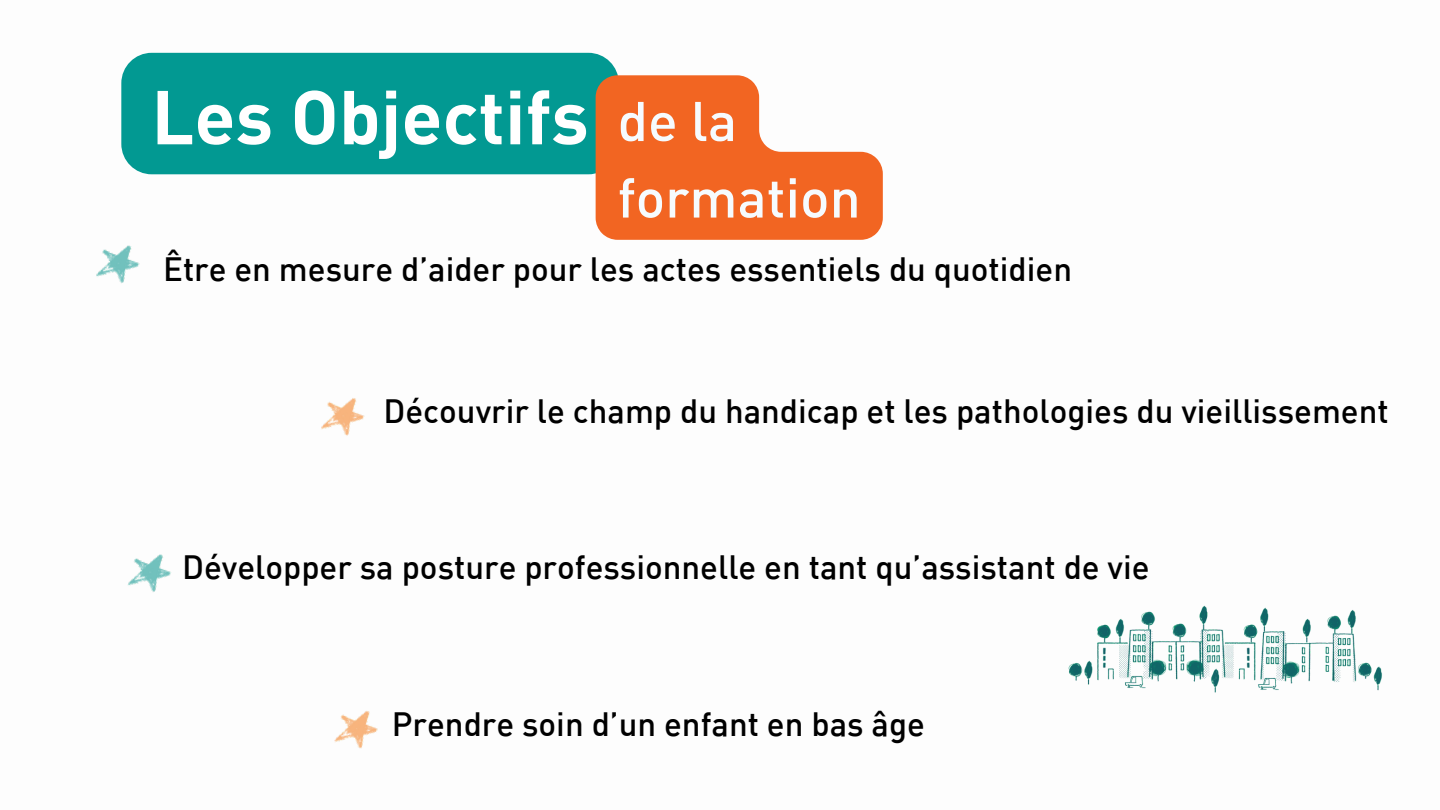
<style>
.page{position:relative;width:1440px;height:810px;background:#fff}
.page>*{position:absolute;margin:0;border:0;box-sizing:border-box;transform-origin:0 0}
.t1{font:700 75px "DIN";color:#fff}
.t2{font:500 55px/76.5px "DIN";color:#f6fbfe}
.t3{font:500 33px "DIN";color:#000}
</style>
<div class="page">
<div style="left:121px;top:53px;width:498px;height:121px;background:#029992;border-radius:30px"></div>
<svg style="left:596px;top:75px;width:287px;height:165px;fill:#f26522"></svg>
<img style="left:1068px;top:605px;width:314px;height:88px">
<img style="left:96px;top:245px;width:44px;height:39px">
<img style="left:321px;top:398px;width:44px;height:38px">
<img style="left:128px;top:554px;width:43px;height:38px">
<img style="left:334px;top:711px;width:44px;height:38px">
<p class="t1" style="left:151px;top:68px;width:439px">Les Objectifs</p>
<p class="t2" style="left:618px;top:81px;width:245px">de la formation</p>
<h2 class="t3" style="left:163px;top:248px;width:911px">Être en mesure d’aider pour les actes essentiels du quotidien</h2>
<p class="t3" style="left:384px;top:390px;width:1007px">Découvrir le champ du handicap et les pathologies du vieillissement</p>
<p class="t3" style="left:182px;top:546px;width:969px">Développer sa posture professionnelle en tant qu’assistant de vie</p>
<h1 class="t3" style="left:392px;top:703px;width:535px">Prendre soin d’un enfant en bas âge</h1>
</div>
